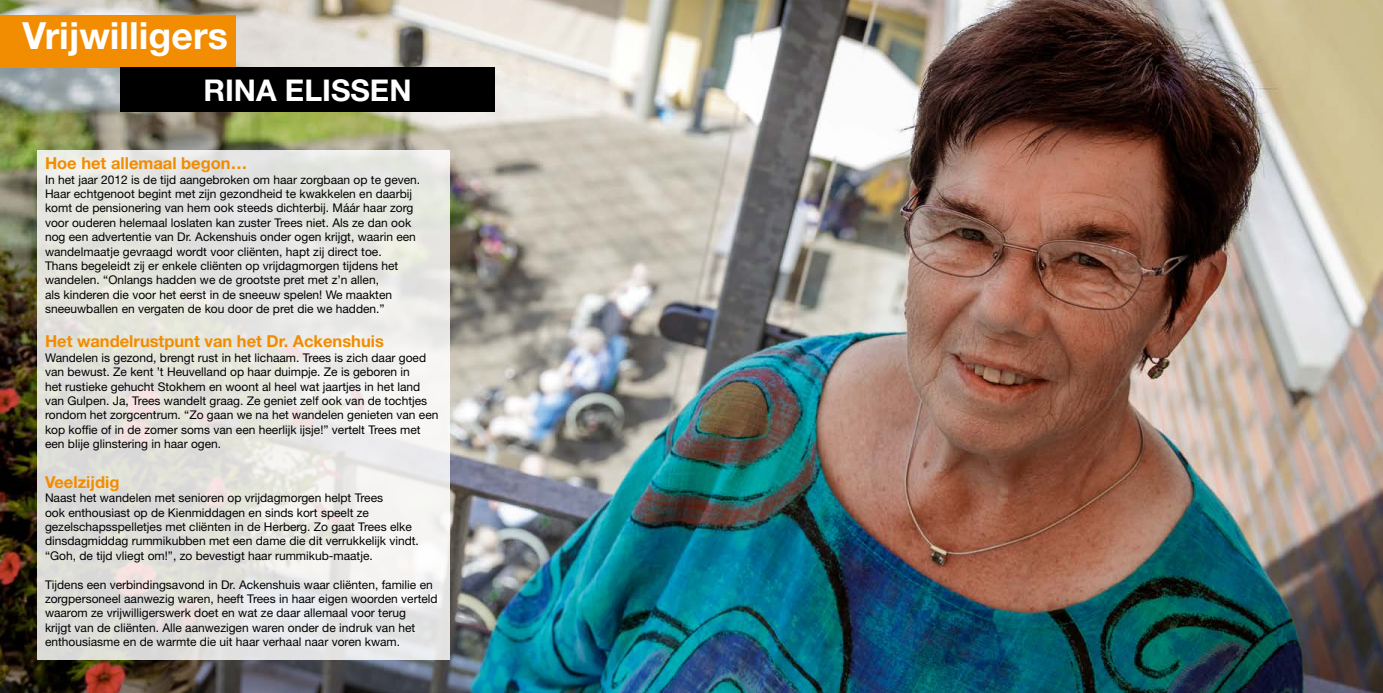
<style>
.page{position:relative;width:1383px;height:693px;background:#fff}
.page>*{position:absolute;margin:0;border:0;box-sizing:border-box;transform-origin:0 0}
.t1{font:700 37.5px "Helvetica Neue LT Std";color:#fff}
.t2{font:700 30px "Helvetica Neue LT Std";color:#fff}
.t3{font:700 16.5px "Helvetica Neue LT Std";color:#f28c00}
.t4{font:12px/14.4px "Helvetica Neue LT Std";color:#000}
</style>
<div class="page">
<img style="left:0;top:0;width:1383px;height:693px">
<div style="left:0;top:15px;width:236px;height:53px;background:#f28c00"></div>
<svg style="left:38px;top:150px;width:412px;height:510px;background:#e6e5e1"></svg>
<div style="left:120px;top:68px;width:375px;height:44px;background:#000"></div>
<h1 class="t1" style="left:22px;top:13px;width:207px">Vrijwilligers</h1>
<h2 class="t2" style="left:203px;top:71px;width:210px">RINA ELISSEN</h2>
<h3 class="t3" style="left:45px;top:153px;width:204px">Hoe het allemaal begon…</h3>
<p class="t4" style="left:45px;top:172px;width:377px">In het jaar 2012 is de tijd aangebroken om haar zorgbaan op te geven.<br>Haar echtgenoot begint met zijn gezondheid te kwakkelen en daarbij komt de pensionering van hem ook steeds dichterbij. Máár haar zorg voor ouderen helemaal loslaten kan zuster Trees niet. Als ze dan ook nog een advertentie van Dr. Ackenshuis onder ogen krijgt, waarin een wandelmaatje gevraagd wordt voor cliënten, hapt zij direct toe.<br>Thans begeleidt zij er enkele cliënten op vrijdagmorgen tijdens het wandelen. “Onlangs hadden we de grootste pret met z’n allen,<br>als kinderen die voor het eerst in de sneeuw spelen! We maakten sneeuwballen en vergaten de kou door de pret die we hadden.”</p>
<h3 class="t3" style="left:45px;top:331px;width:340px">Het wandelrustpunt van het Dr. Ackenshuis</h3>
<p class="t4" style="left:45px;top:350px;width:395px">Wandelen is gezond, brengt rust in het lichaam. Trees is zich daar goed van bewust. Ze kent ’t Heuvelland op haar duimpje. Ze is geboren in<br>het rustieke gehucht Stokhem en woont al heel wat jaartjes in het land van Gulpen. Ja, Trees wandelt graag. Ze geniet zelf ook van de tochtjes rondom het zorgcentrum. “Zo gaan we na het wandelen genieten van een kop koffie of in de zomer soms van een heerlijk ijsje!” vertelt Trees met een blije glinstering in haar ogen.</p>
<h3 class="t3" style="left:45px;top:472px;width:76px">Veelzijdig</h3>
<p class="t4" style="left:45px;top:491px;width:375px">Naast het wandelen met senioren op vrijdagmorgen helpt Trees<br>ook enthousiast op de Kienmiddagen en sinds kort speelt ze gezelschapsspelletjes met cliënten in de Herberg. Zo gaat Trees elke dinsdagmiddag rummikubben met een dame die dit verrukkelijk vindt. “Goh, de tijd vliegt om!”, zo bevestigt haar rummikub-maatje.</p>
<p class="t4" style="left:45px;top:577px;width:394px">Tijdens een verbindingsavond in Dr. Ackenshuis waar cliënten, familie en zorgpersoneel aanwezig waren, heeft Trees in haar eigen woorden verteld waarom ze vrijwilligerswerk doet en wat ze daar allemaal voor terug<br>krijgt van de cliënten. Alle aanwezigen waren onder de indruk van het enthousiasme en de warmte die uit haar verhaal naar voren kwam.</p>
</div>
